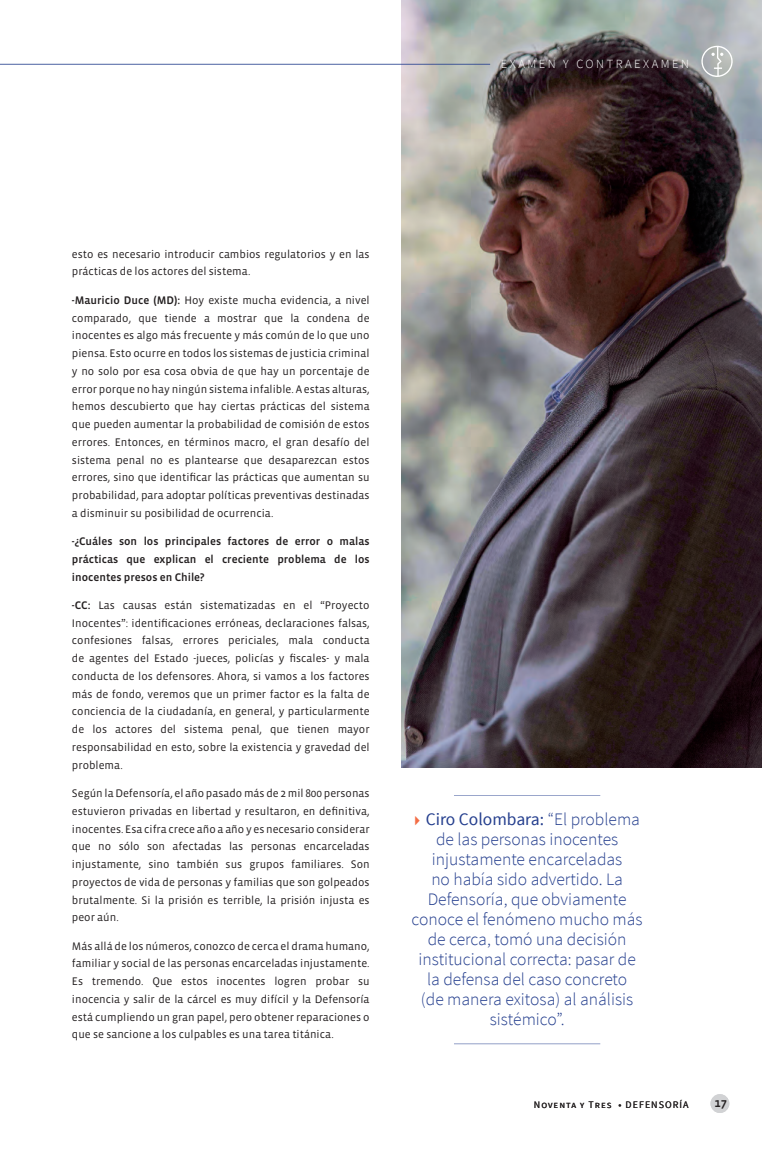
<style>
.page{position:relative;width:762px;height:1171px;background:#fff}
.page>*{position:absolute;margin:0;border:0;box-sizing:border-box;transform-origin:0 0}
.t1{font:300 17.5px/20px "Source Sans Pro";color:#253f8e;text-align:center}
.t2{font:300 12.5px "Source Sans Pro";letter-spacing:.2em;color:#fff}
.t3{font:12.5px "Vista Sans Med";color:#231f20}
.t4{font:11.25px/17.8px "Vista Sans";color:#231f20;text-align:justify}
.t5{font:11.25px/17.8px "Vista Sans Med";color:#231f20;text-align:justify}
.t6{font:10px "Source Sans Pro";letter-spacing:.1em;color:#231f20}
.s1{font-family:"Vista Sans Med"}
.s2{font-family:"Idealist Sans";color:#f36d45}
.s3{font-weight:400}
</style>
<div class="page">
<img style="left:401px;top:0;width:361px;height:766px">
<svg style="left:701px;top:45px;width:32px;height:32px"></svg>
<hr style="left:0;top:64px;width:490px;height:1px;background:#253f8e">
<div style="left:710px;top:1093px;width:19px;height:19px;background:#d1d2d4;border-radius:50%"></div>
<hr style="left:454px;top:1043px;width:146px;height:1px;background:#253f8e">
<hr style="left:454px;top:795px;width:146px;height:1px;background:#253f8e">
<p class="t2" style="left:501px;top:56px;width:190px">EXAMEN Y CONTRAEXAMEN</p>
<p class="t4" style="left:72px;top:245px;width:299px">esto es necesario introducir cambios regulatorios y en las prácticas de los actores del sistema.</p>
<p class="t4" style="left:72px;top:291px;width:299px"><span class="s1">-Mauricio Duce (MD):</span> Hoy existe mucha evidencia, a nivel comparado, que tiende a mostrar que la condena de inocentes es algo más frecuente y más común de lo que uno piensa. Esto ocurre en todos los sistemas de justicia criminal y no solo por esa cosa obvia de que hay un porcentaje de error porque no hay ningún sistema infalible. A estas alturas, hemos descubierto que hay ciertas prácticas del sistema que pueden aumentar la probabilidad de comisión de estos errores. Entonces, en términos macro, el gran desafío del sistema penal no es plantearse que desaparezcan estos errores, sino que identificar las prácticas que aumentan su probabilidad, para adoptar políticas preventivas destinadas a disminuir su posibilidad de ocurrencia.</p>
<p class="t5" style="left:72px;top:532px;width:299px">-¿Cuáles son los principales factores de error o malas prácticas que explican el creciente problema de los inocentes presos en Chile?</p>
<p class="t4" style="left:72px;top:596px;width:299px"><span class="s1">-CC:</span> Las causas están sistematizadas en el “Proyecto Inocentes”: identificaciones erróneas, declaraciones falsas, confesiones falsas, errores periciales, mala conducta de agentes del Estado -jueces, policías y fiscales- y mala conducta de los defensores. Ahora, si vamos a los factores más de fondo, veremos que un primer factor es la falta de conciencia de la ciudadanía, en general, y particularmente de los actores del sistema penal, que tienen mayor responsabilidad en esto, sobre la existencia y gravedad del problema.</p>
<p class="t4" style="left:72px;top:784px;width:299px">Según la Defensoría, el año pasado más de 2 mil 800 personas estuvieron privadas en libertad y resultaron, en definitiva, inocentes. Esa cifra crece año a año y es necesario considerar que no sólo son afectadas las personas encarceladas injustamente, sino también sus grupos familiares. Son proyectos de vida de personas y familias que son golpeados brutalmente. Si la prisión es terrible, la prisión injusta es peor aún.</p>
<p class="t4" style="left:72px;top:937px;width:299px">Más allá de los números, conozco de cerca el drama humano, familiar y social de las personas encarceladas injustamente.<br>Es tremendo. Que estos inocentes logren probar su inocencia y salir de la cárcel es muy difícil y la Defensoría está cumpliendo un gran papel, pero obtener reparaciones o que se sancione a los culpables es una tarea titánica.</p>
<p class="t1" style="left:412px;top:808px;width:232px"><span class="s2">►</span> <span class="s3">Ciro Colombara:</span> “El problema de las personas inocentes injustamente encarceladas<br>no había sido advertido. La<br>Defensoría, que obviamente conoce el fenómeno mucho más de cerca, tomó una decisión institucional correcta: pasar de la defensa del caso concreto<br>(de manera exitosa) al análisis sistémico”.</p>
<p class="t6" style="left:534px;top:1097px;width:156px">Noventa y Tres • DEFENSORÍA</p>
<p class="t3" style="left:714px;top:1096px;width:14px">17</p>
</div>
